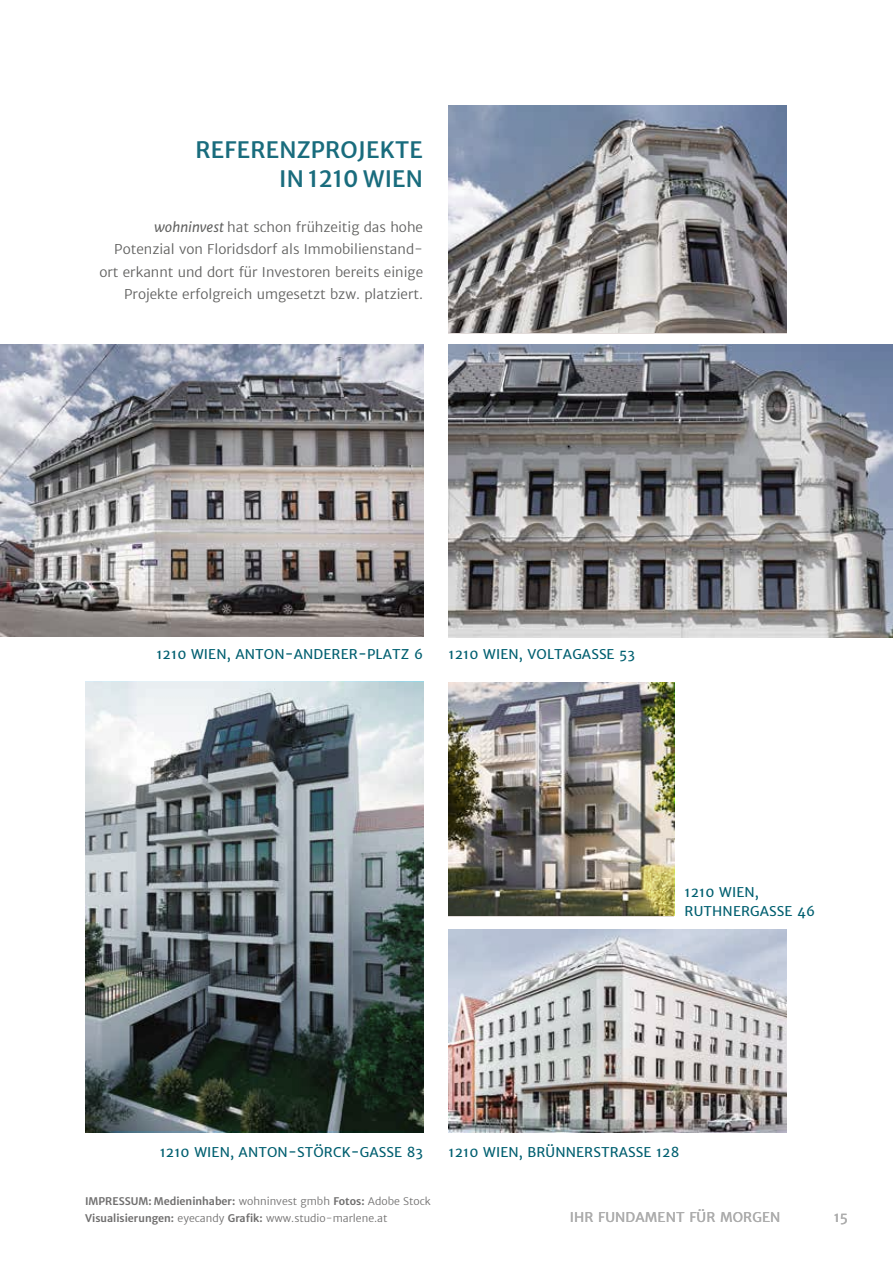
<style>
.page{position:relative;width:893px;height:1263px;background:#fff}
.page>*{position:absolute;margin:0;border:0;box-sizing:border-box;transform-origin:0 0}
.t1{font:500 22.5px/28.5px "Merriweather Sans";letter-spacing:.01em;color:#196c7d;text-align:right}
.t2{font:300 13.5px/22.5px "Merriweather Sans";color:#60605f;text-align:right}
.t3{font:13.5px/19.5px "Merriweather Sans";letter-spacing:.01em;color:#005f70}
.t4{font:13.5px "Merriweather Sans";letter-spacing:.01em;color:#adadad}
.t5{font:600 10.5px/16.8px "Merriweather Sans";color:#706f6f}
.s1{font-weight:400;font-style:italic}
.s2{font-weight:300}
</style>
<div class="page">
<svg style="left:449px;top:105px;width:338px;height:229px;background:#8b8d93"></svg>
<svg style="left:449px;top:345px;width:444px;height:292px;background:#87888c"></svg>
<svg style="left:0;top:345px;width:423px;height:292px;background:#939295"></svg>
<img style="left:85px;top:682px;width:338px;height:449px">
<img style="left:449px;top:929px;width:338px;height:201px">
<img style="left:449px;top:682px;width:225px;height:234px">
<h1 class="t1" style="left:195px;top:133px;width:229px">REFERENZPROJEKTE<br>IN 1210 WIEN</h1>
<p class="t2" style="left:99px;top:216px;width:325px"><span class="s1">wohninvest</span> hat schon frühzeitig das hohe Potenzial von Floridsdorf als Immobilienstand&shy;ort erkannt und dort für Investoren bereits einige Projekte erfolgreich umgesetzt bzw. platziert.</p>
<p class="t3" style="left:156px;top:645px;width:268px">1210 WIEN, ANTON-ANDERER-PLATZ 6</p>
<p class="t3" style="left:449px;top:645px;width:188px">1210 WIEN, VOLTAGASSE 53</p>
<p class="t3" style="left:685px;top:882px;width:132px">1210 WIEN,<br>RUTHNERGASSE 46</p>
<p class="t3" style="left:160px;top:1142px;width:265px">1210 WIEN, ANTON-STÖRCK-GASSE 83</p>
<p class="t3" style="left:449px;top:1142px;width:232px">1210 WIEN, BRÜNNERSTRASSE 128</p>
<p class="t5" style="left:85px;top:1192px;width:347px">IMPRESSUM: Medieninhaber: <span class="s2">wohninvest gmbh</span> Fotos: <span class="s2">Adobe Stock<br></span>Visualisierungen: <span class="s2">eyecandy</span> Grafik: <span class="s2">www.studio-marlene.at</span></p>
<p class="t4" style="left:570px;top:1208px;width:212px">IHR FUNDAMENT FÜR MORGEN</p>
<p class="t4" style="left:834px;top:1208px;width:16px">15</p>
</div>
